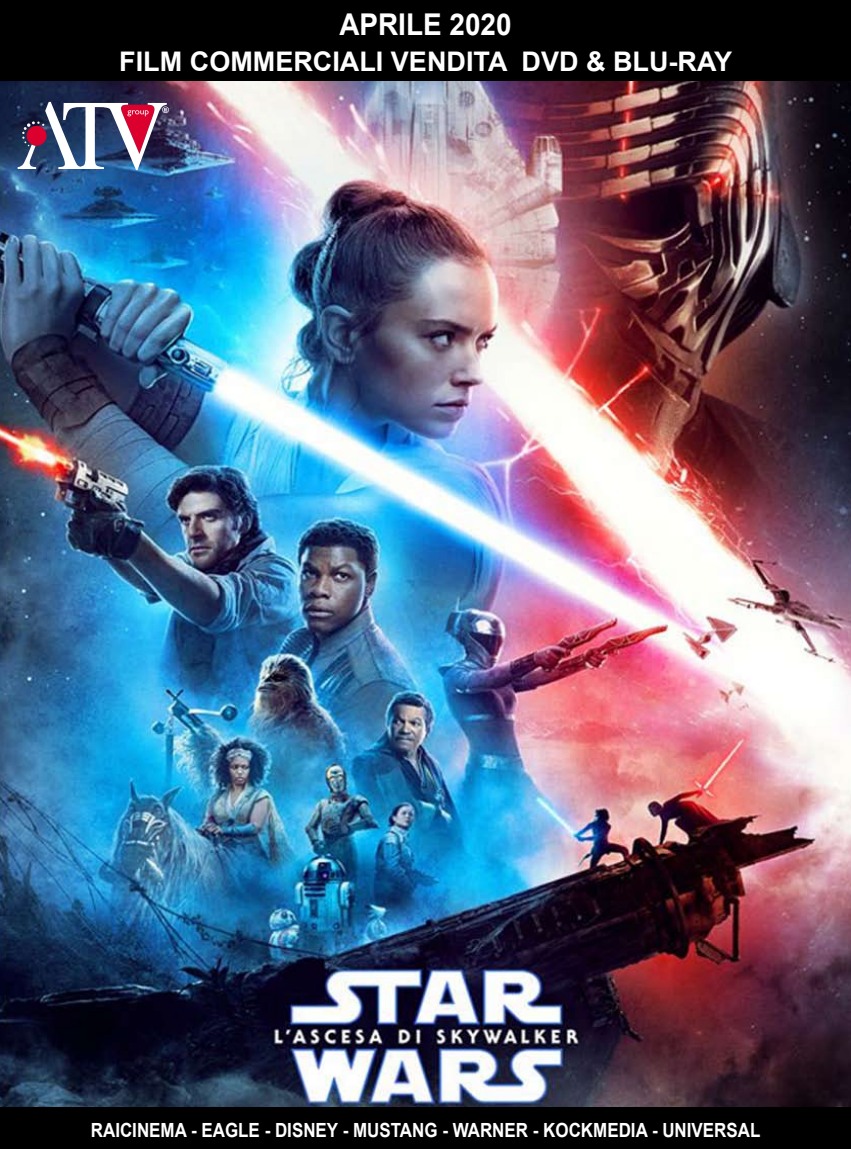
<style>
.page{position:relative;width:851px;height:1149px;background:#fff}
.page>*{position:absolute;margin:0;border:0;box-sizing:border-box;transform-origin:0 0}
.t1{font:700 30px "Arial";color:#fff;scale:.93 1}
.t2{font:700 27px "Arial";color:#fff}
.t3{font:700 19.5px "Arial";color:#fff;scale:.87 1}
</style>
<div class="page">
<img style="left:0;top:81px;width:850px;height:1025px">
<div style="left:0;top:0;width:850px;height:56px;background:#000"></div>
<div style="left:0;top:51px;width:850px;height:30px;background:#000"></div>
<div style="left:0;top:1106px;width:850px;height:42px;background:#000"></div>
<img style="left:18px;top:102px;width:151px;height:68px">
<div style="left:27px;top:126px;width:20px;height:20px;background:#dc002e;border-radius:50%"></div>
<h1 class="t1" style="left:339px;top:5px;width:187px">APRILE 2020</h1>
<h2 class="t2" style="left:119px;top:43px;width:614px">FILM COMMERCIALI VENDITA DVD &amp; BLU-RAY</h2>
<p class="t3" style="left:91px;top:1116px;width:771px">RAICINEMA - EAGLE - DISNEY - MUSTANG - WARNER - KOCKMEDIA - UNIVERSAL</p>
</div>
